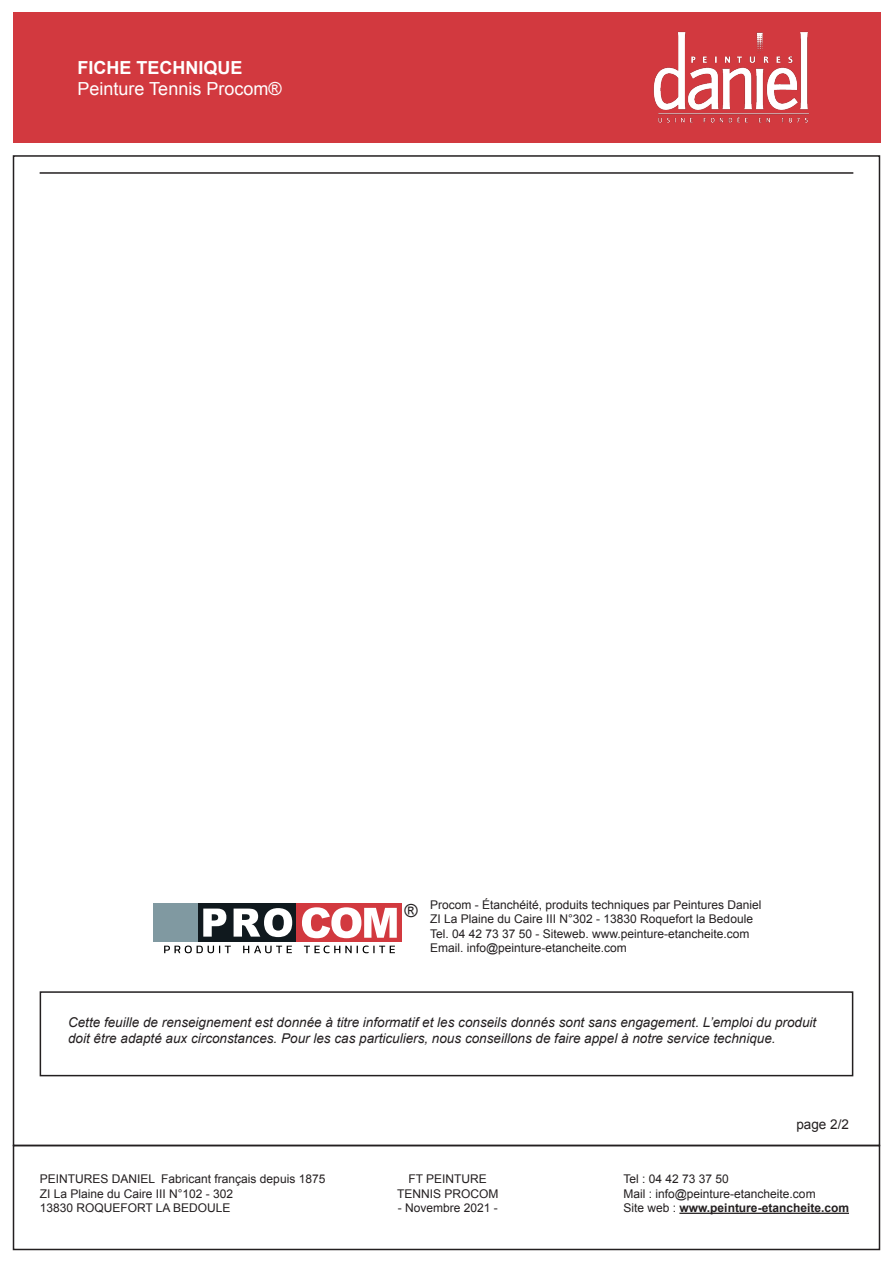
<style>
.page{position:relative;width:893px;height:1263px;background:#fff}
.page>*{position:absolute;margin:0;border:0;box-sizing:border-box;transform-origin:0 0}
.t1{font:18px "Arial";color:#fff}
.t2{font:700 18px "Arial";color:#fff}
.t3{font:18px "Arial";color:#231f20}
.t4{font:italic 13.5px/16.2px "Arial";color:#231f20}
.t5{font:13.5px "Arial";color:#231f20}
.t6{font:12px/14.4px "Arial";color:#231f20}
.s1{font-weight:700}
</style>
<div class="page">
<hr style="left:679px;top:1213px;width:170px;height:1px;background:#231f20">
<div style="left:13px;top:13px;width:867px;height:130px;background:#d2393f"></div>
<div style="left:13px;top:1145px;width:867px;height:105px;border:2px solid #231f20"></div>
<img style="left:653px;top:32px;width:156px;height:91px">
<div style="left:40px;top:991px;width:813px;height:85px;border:2px solid #231f20"></div>
<img style="left:164px;top:945px;width:231px;height:9px">
<img style="left:154px;top:903px;width:248px;height:39px">
<hr style="left:40px;top:172px;width:813px;height:2px;background:#231f20">
<h1 class="t2" style="left:78px;top:56px;width:167px">FICHE TECHNIQUE</h1>
<h1 class="t1" style="left:78px;top:77px;width:206px">Peinture Tennis Procom®</h1>
<h1 class="t3" style="left:404px;top:899px;width:15px">®</h1>
<p class="t6" style="left:430px;top:897px;width:333px">Procom - Étanchéité, produits techniques par Peintures Daniel ZI La Plaine du Caire III N°302 - 13830 Roquefort la Bedoule Tel. 04 42 73 37 50 - Siteweb. www.peinture-etancheite.com Email. info@peinture-etancheite.com</p>
<p class="t4" style="left:68px;top:1014px;width:750px">Cette feuille de renseignement est donnée à titre informatif et les conseils donnés sont sans engagement. L’emploi du produit doit être adapté aux circonstances. Pour les cas particuliers, nous conseillons de faire appel à notre service technique.</p>
<p class="t5" style="left:796px;top:1115px;width:54px">page 2/2</p>
<p class="t6" style="left:40px;top:1172px;width:287px">PEINTURES DANIEL Fabricant français depuis 1875<br>ZI La Plaine du Caire III N°102 - 302<br>13830 ROQUEFORT LA BEDOULE</p>
<p class="t6" style="left:623px;top:1172px;width:227px">Tel : 04 42 73 37 50<br>Mail : info@peinture-etancheite.com<br>Site web : <span class="s1">www.peinture-etancheite.com</span></p>
<p class="t6" style="left:397px;top:1172px;width:103px;text-align:center">FT PEINTURE<br>TENNIS PROCOM</p>
<p class="t6" style="left:398px;top:1201px;width:102px">- Novembre 2021 -</p>
</div>
